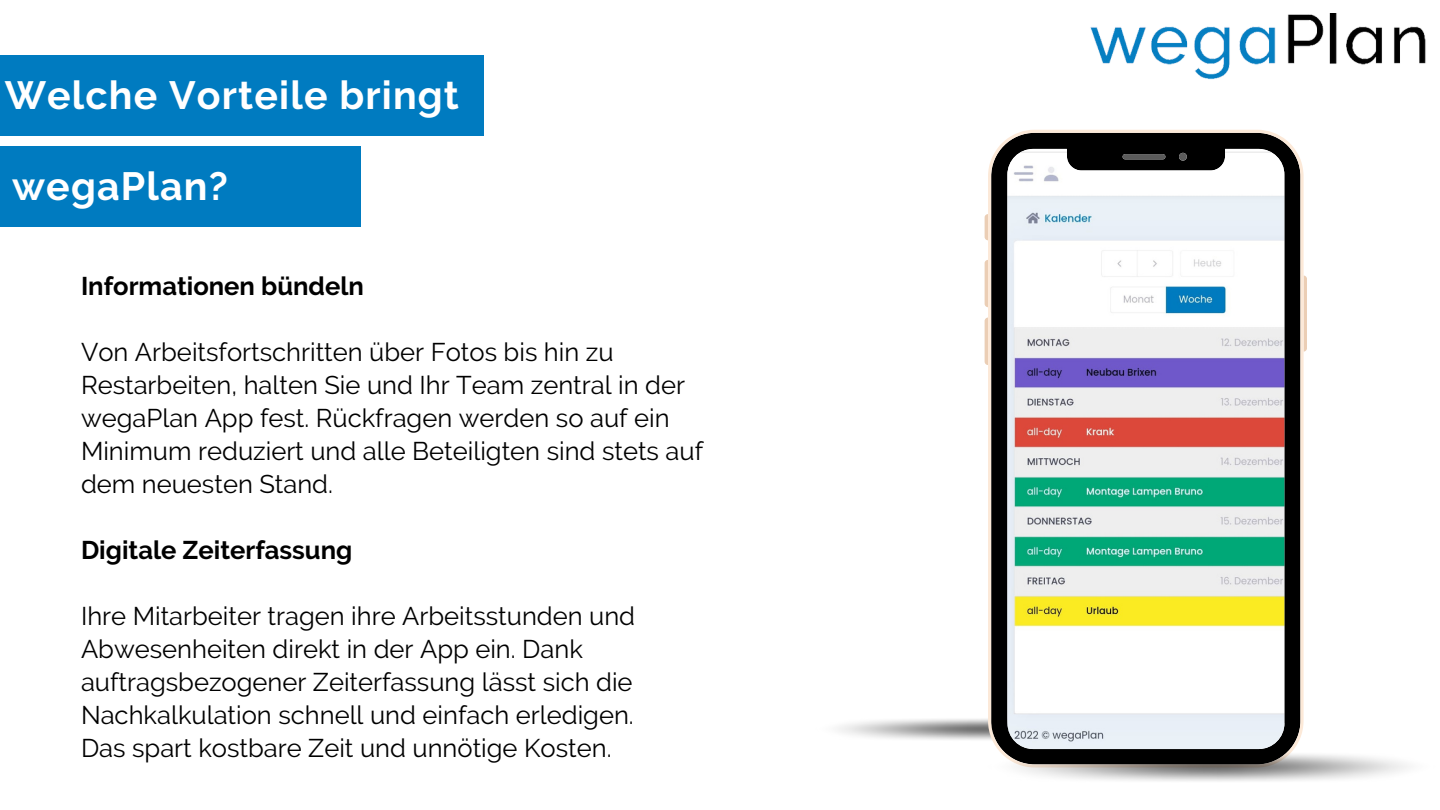
<style>
.page{position:relative;width:1440px;height:810px;background:#fff}
.page>*{position:absolute;margin:0;border:0;box-sizing:border-box;transform-origin:0 0}
.t1{font:700 39.3px "Raleway";letter-spacing:.03em;color:#fff}
.t2{font:25.6px/33px "Raleway";color:#000}
.t3{font:700 25.6px "Raleway";color:#000}
</style>
<div class="page">
<div style="left:0;top:55px;width:484px;height:81px;background:#007bc0"></div>
<div style="left:0;top:146px;width:361px;height:81px;background:#007bc0"></div>
<svg style="left:985px;top:214px;width:3px;height:26px"></svg>
<svg style="left:985px;top:260px;width:3px;height:47px"></svg>
<svg style="left:985px;top:318px;width:3px;height:47px"></svg>
<svg style="left:1304px;top:276px;width:3px;height:76px"></svg>
<svg style="left:988px;top:130px;width:316px;height:622px"></svg>
<img style="left:1000px;top:752px;width:408px;height:29px">
<img style="left:1090px;top:14px;width:336px;height:66px">
<h1 class="t1" style="left:5px;top:72px;width:456px">Welche Vorteile bringt</h1>
<h1 class="t1" style="left:12px;top:163px;width:217px">wegaPlan?</h1>
<p class="t3" style="left:81px;top:271px;width:284px">Informationen bündeln</p>
<p class="t2" style="left:81px;top:335px;width:624px">Von Arbeitsfortschritten über Fotos bis hin zu Restarbeiten, halten Sie und Ihr Team zentral in der wegaPlan App fest. Rückfragen werden so auf ein Minimum reduziert und alle Beteiligten sind stets auf dem neuesten Stand.</p>
<p class="t3" style="left:81px;top:535px;width:273px">Digitale Zeiterfassung</p>
<p class="t2" style="left:81px;top:599px;width:556px">Ihre Mitarbeiter tragen ihre Arbeitsstunden und Abwesenheiten direkt in der App ein. Dank auftragsbezogener Zeiterfassung lässt sich die Nachkalkulation schnell und einfach erledigen.</p>
<p class="t2" style="left:81px;top:731px;width:532px">Das spart kostbare Zeit und unnötige Kosten.</p>
</div>
